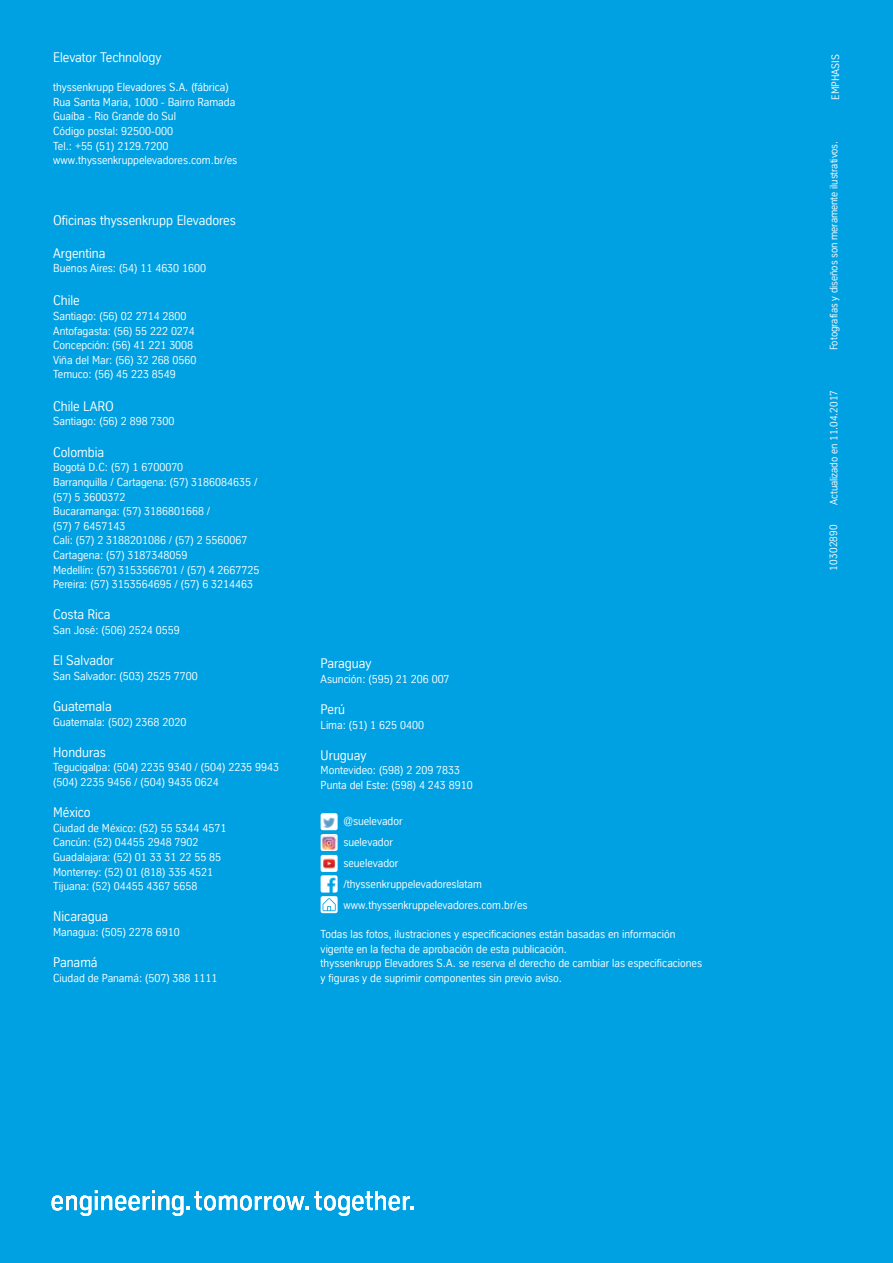
<style>
.page{position:relative;width:893px;height:1263px;background:#00a1e3}
.page>*{position:absolute;margin:0;border:0;box-sizing:border-box;transform-origin:0 0}
.t1{font:13.5px "TK Type";color:#fff}
.t2{font:11.25px/14.7px "TK Type";color:#fff}
.t3{font:10.5px "TK Type";color:#fff}
.t4{font:10.5px "TK Type";letter-spacing:.03em;color:#fff}
</style>
<div class="page">
<svg style="left:314px;top:1191px;width:99px;height:25px"></svg>
<svg style="left:52px;top:1190px;width:256px;height:26px"></svg>
<svg style="left:321px;top:813px;width:2px;height:17px"></svg>
<img style="left:321px;top:834px;width:17px;height:17px">
<svg style="left:321px;top:855px;width:2px;height:37px"></svg>
<svg style="left:321px;top:896px;width:17px;height:17px"></svg>
<svg style="left:323px;top:898px;width:13px;height:13px"></svg>
<p class="t1" style="left:53px;top:50px;width:110px">Elevator Technology</p>
<p class="t2" style="left:53px;top:80px;width:186px">thyssenkrupp Elevadores S.A. (fábrica)<br>Rua Santa Maria, 1000 - Bairro Ramada<br>Guaíba - Rio Grande do Sul<br>Código postal: 92500-000<br>Tel.: +55 (51) 2129.7200 www.thyssenkruppelevadores.com.br/es</p>
<p class="t1" style="left:53px;top:212px;width:184px">Oficinas thyssenkrupp Elevadores</p>
<p class="t1" style="left:53px;top:245px;width:54px">Argentina</p>
<p class="t2" style="left:53px;top:261px;width:154px">Buenos Aires: (54) 11 4630 1600</p>
<p class="t1" style="left:53px;top:293px;width:28px">Chile</p>
<p class="t2" style="left:53px;top:309px;width:145px">Santiago: (56) 02 2714 2800<br>Antofagasta: (56) 55 222 0274<br>Concepción: (56) 41 221 3008<br>Viña del Mar: (56) 32 268 0560<br>Temuco: (56) 45 223 8549</p>
<p class="t1" style="left:53px;top:399px;width:62px">Chile LARO</p>
<p class="t2" style="left:53px;top:414px;width:123px">Santiago: (56) 2 898 7300</p>
<p class="t1" style="left:53px;top:444px;width:53px">Colombia</p>
<p class="t2" style="left:53px;top:460px;width:208px">Bogotá D.C: (57) 1 6700070<br>Barranquilla / Cartagena: (57) 3186084635 / (57) 5 3600372<br>Bucaramanga: (57) 3186801668 /<br>(57) 7 6457143<br>Cali: (57) 2 3188201086 / (57) 2 5560067<br>Cartagena: (57) 3187348059<br>Medellín: (57) 3153566701 / (57) 4 2667725<br>Pereira: (57) 3153564695 / (57) 6 3214463</p>
<p class="t1" style="left:53px;top:607px;width:59px">Costa Rica</p>
<p class="t2" style="left:53px;top:623px;width:128px">San José: (506) 2524 0559</p>
<p class="t1" style="left:53px;top:653px;width:62px">El Salvador</p>
<p class="t2" style="left:53px;top:668px;width:146px">San Salvador: (503) 2525 7700</p>
<p class="t1" style="left:53px;top:699px;width:60px">Guatemala</p>
<p class="t2" style="left:53px;top:714px;width:135px">Guatemala: (502) 2368 2020</p>
<p class="t1" style="left:53px;top:744px;width:54px">Honduras</p>
<p class="t2" style="left:53px;top:760px;width:227px">Tegucigalpa: (504) 2235 9340 / (504) 2235 9943 (504) 2235 9456 / (504) 9435 0624</p>
<p class="t1" style="left:53px;top:805px;width:39px">México</p>
<p class="t2" style="left:53px;top:820px;width:175px">Ciudad de México: (52) 55 5344 4571<br>Cancún: (52) 04455 2948 7902<br>Guadalajara: (52) 01 33 31 22 55 85<br>Monterrey: (52) 01 (818) 335 4521<br>Tijuana: (52) 04455 4367 5658</p>
<p class="t1" style="left:53px;top:909px;width:57px">Nicaragua</p>
<p class="t2" style="left:53px;top:925px;width:128px">Managua: (505) 2278 6910</p>
<p class="t1" style="left:53px;top:955px;width:46px">Panamá</p>
<p class="t2" style="left:53px;top:970px;width:166px">Ciudad de Panamá: (507) 388 1111</p>
<p class="t1" style="left:321px;top:656px;width:52px">Paraguay</p>
<p class="t2" style="left:321px;top:672px;width:131px">Asunción: (595) 21 206 007</p>
<p class="t1" style="left:321px;top:702px;width:26px">Perú</p>
<p class="t2" style="left:321px;top:717px;width:105px">Lima: (51) 1 625 0400</p>
<p class="t1" style="left:321px;top:747px;width:47px">Uruguay</p>
<p class="t2" style="left:321px;top:763px;width:154px">Montevideo: (598) 2 209 7833<br>Punta del Este: (598) 4 243 8910</p>
<p class="t2" style="left:343px;top:810px;width:186px;line-height:21px">@suelevador<br>suelevador<br>seuelevador /thyssenkruppelevadoreslatam www.thyssenkruppelevadores.com.br/es</p>
<p class="t2" style="left:321px;top:927px;width:383px">Todas las fotos, ilustraciones y especificaciones están basadas en información vigente en la fecha de aprobación de esta publicación.<br>thyssenkrupp Elevadores S.A. se reserva el derecho de cambiar las especificaciones y figuras y de suprimir componentes sin previo aviso.</p>
<p class="t3" style="left:830px;top:100px;width:47px;rotate:-90deg">EMPHASIS</p>
<p class="t3" style="left:828px;top:350px;width:211px;rotate:-90deg">Fotografías y diseños son meramente ilustrativos.</p>
<p class="t3" style="left:828px;top:505px;width:116px;rotate:-90deg">Actualizado en 11.04.2017</p>
<p class="t4" style="left:828px;top:571px;width:48px;rotate:-90deg">10302890</p>
</div>
